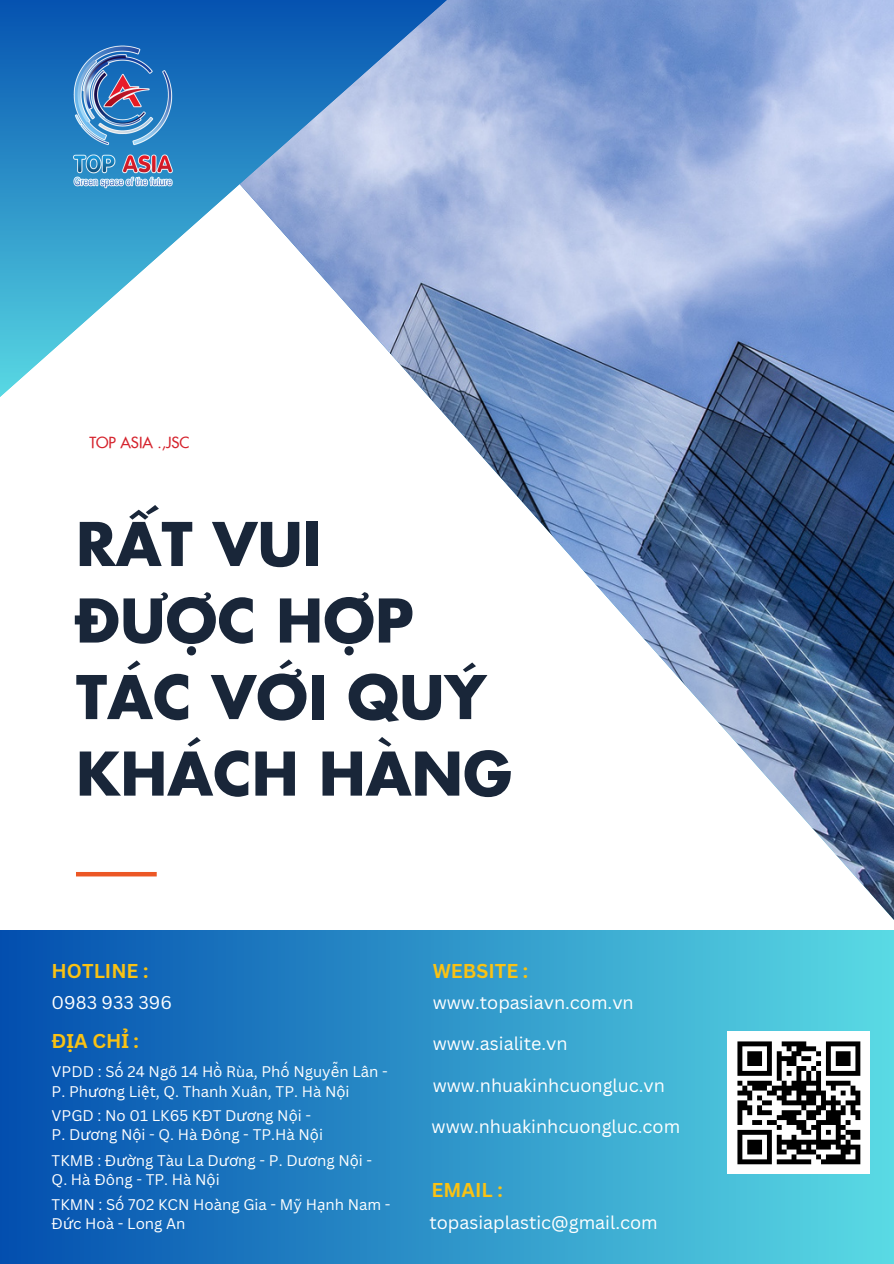
<style>
.page{position:relative;width:894px;height:1264px;background:#fff}
.page>*{position:absolute;margin:0;border:0;box-sizing:border-box;transform-origin:0 0}
.t1{font:700 58.5px/76.5px "SFU Futura";color:#192639}
.t2{font:700 19.5px "Canva Sans";color:#fac213}
.t3{font:18px "Canva Sans";color:#fff}
.t4{font:15px/19.2px "Canva Sans";color:#fff}
.t5{font:15px "SFU Futura";color:#d5222c}
.s1{font-family:"Noto Sans"}
</style>
<div class="page">
<img style="left:76px;top:0;width:817px;height:919px">
<div style="left:0;top:930px;width:893px;height:333px;background:linear-gradient(to right,#034eae,#5adae4)"></div>
<hr style="left:76px;top:872px;width:81px;height:4px;background:#ec5725">
<svg style="left:0;top:0;width:470px;height:419px"></svg>
<img style="left:52px;top:44px;width:149px;height:163px">
<div style="left:727px;top:1031px;width:142px;height:143px;background:#fff"></div>
<div style="left:737px;top:1041px;width:34px;height:5px;background:#000"></div>
<div style="left:781px;top:1041px;width:25px;height:5px;background:#000"></div>
<div style="left:825px;top:1041px;width:35px;height:5px;background:#000"></div>
<svg style="left:737px;top:1046px;width:123px;height:113px"></svg>
<div style="left:737px;top:1159px;width:34px;height:5px;background:#000"></div>
<div style="left:776px;top:1159px;width:35px;height:5px;background:#000"></div>
<div style="left:820px;top:1159px;width:40px;height:5px;background:#000"></div>
<p class="t5" style="left:89px;top:431px;width:102px">TOP ASIA .,JSC</p>
<p class="t1" style="left:76px;top:502px;width:437px">RẤT VUI<br>ĐƯỢC HỢP<br>TÁC VỚI QUÝ<br>KHÁCH HÀNG</p>
<p class="t2" style="left:52px;top:957px;width:98px">HOTLINE :</p>
<p class="t3" style="left:52px;top:989px;width:122px">0983 933 396</p>
<p class="t2" style="left:52px;top:1027px;width:89px">Đ<span class="s1">Ị</span>A CH<span class="s1">Ỉ</span> :</p>
<p class="t4" style="left:52px;top:1060px;width:338px;line-height:20.2px">VPDD : Số 24 Ngõ 14 Hồ Rùa, Phố Nguyễn Lân -<br>P. Ph<span class="s1">ươ</span>ng Li<span class="s1">ệ</span>t, Q. Thanh Xuân, TP. Hà N<span class="s1">ộ</span>i</p>
<p class="t4" style="left:52px;top:1105px;width:261px">VPGD : No 01 LK65 KĐT D<span class="s1">ươ</span>ng N<span class="s1">ộ</span>i -</p>
<p class="t4" style="left:52px;top:1124px;width:273px">P. D<span class="s1">ươ</span>ng N<span class="s1">ộ</span>i - Q. Hà Đông - TP.Hà N<span class="s1">ộ</span>i</p>
<p class="t4" style="left:52px;top:1150px;width:322px">TKMB : Đ<span class="s1">ườ</span>ng Tàu La D<span class="s1">ươ</span>ng - P. D<span class="s1">ươ</span>ng N<span class="s1">ộ</span>i -</p>
<p class="t4" style="left:52px;top:1169px;width:169px">Q. Hà Đông - TP. Hà N<span class="s1">ộ</span>i</p>
<p class="t4" style="left:52px;top:1194px;width:340px">TKMN : Số 702 KCN Hoàng Gia - Mỹ H<span class="s1">ạ</span>nh Nam -<br>Đ<span class="s1">ứ</span>c Hoà - Long An</p>
<p class="t2" style="left:432px;top:957px;width:97px">WEBSITE :</p>
<p class="t3" style="left:432px;top:989px;width:202px">www.topasiavn.com.vn</p>
<p class="t3" style="left:432px;top:1030px;width:136px">www.asialite.vn</p>
<p class="t3" style="left:432px;top:1072px;width:234px">www.nhuakinhcuongluc.vn</p>
<p class="t3" style="left:431px;top:1113px;width:250px">www.nhuakinhcuongluc.com</p>
<p class="t2" style="left:431px;top:1176px;width:73px">EMAIL :</p>
<p class="t3" style="left:429px;top:1209px;width:230px">topasiaplastic@gmail.com</p>
</div>
